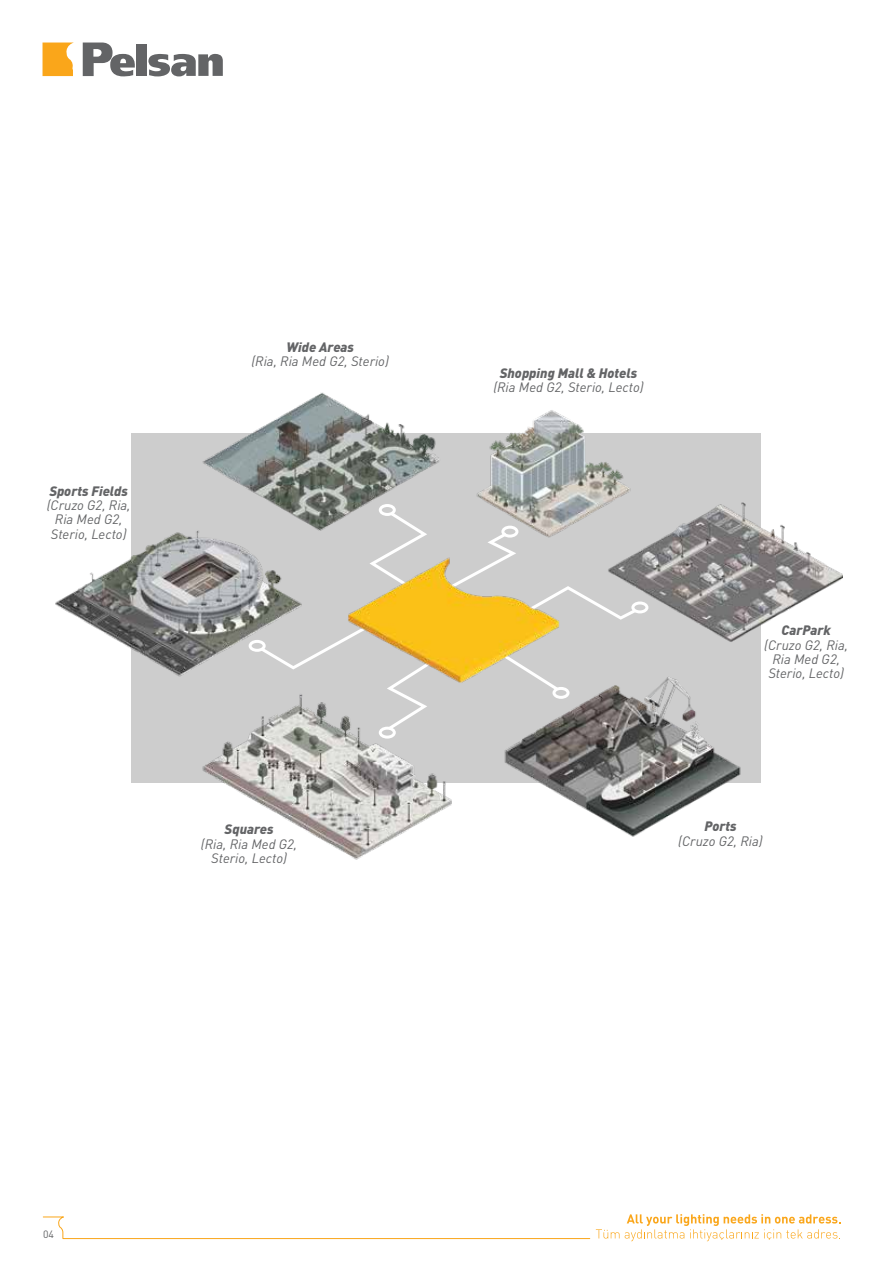
<style>
.page{position:relative;width:893px;height:1263px;background:#fff}
.page>*{position:absolute;margin:0;border:0;box-sizing:border-box;transform-origin:0 0}
.t1{font:italic 13.5px/14.2px "DIN Web W07";color:#636466;text-align:center}
.t2{font:italic 900 13.5px "DIN Web W07";color:#636466}
.t3{font:10.5px "DIN Tr";color:#636466}
</style>
<div class="page">
<div style="left:137px;top:45px;width:10px;height:31px;background:#636466"></div>
<svg style="left:83px;top:43px;width:52px;height:34px"></svg>
<svg style="left:148px;top:54px;width:75px;height:23px"></svg>
<svg style="left:43px;top:43px;width:30px;height:33px"></svg>
<svg style="left:43px;top:1216px;width:547px;height:23px"></svg>
<svg style="left:596px;top:1229px;width:23px;height:9px"></svg>
<svg style="left:625px;top:1214px;width:216px;height:27px"></svg>
<img style="left:55px;top:392px;width:788px;height:468px">
<p class="t2" style="left:49px;top:480px;width:80px">Sports Fields</p>
<p class="t1" style="left:47px;top:497px;width:85px">(Cruzo G2, Ria,<br>Ria Med G2,<br>Sterio, Lecto)</p>
<p class="t2" style="left:286px;top:336px;width:69px">Wide Areas</p>
<p class="t1" style="left:251px;top:353px;width:139px">(Ria, Ria Med G2, Sterio)</p>
<p class="t2" style="left:225px;top:819px;width:50px">Squares</p>
<p class="t1" style="left:201px;top:836px;width:98px">(Ria, Ria Med G2,<br>Sterio, Lecto)</p>
<p class="t2" style="left:500px;top:362px;width:139px">Shopping Mall &amp; Hotels</p>
<p class="t1" style="left:493px;top:379px;width:152px">(Ria Med G2, Sterio, Lecto)</p>
<p class="t2" style="left:781px;top:620px;width:51px">CarPark</p>
<p class="t1" style="left:764px;top:637px;width:85px">(Cruzo G2, Ria,<br>Ria Med G2,<br>Sterio, Lecto)</p>
<p class="t2" style="left:704px;top:816px;width:34px">Ports</p>
<p class="t1" style="left:678px;top:833px;width:86px">(Cruzo G2, Ria)</p>
<p class="t3" style="left:43px;top:1228px;width:12px">04</p>
</div>
